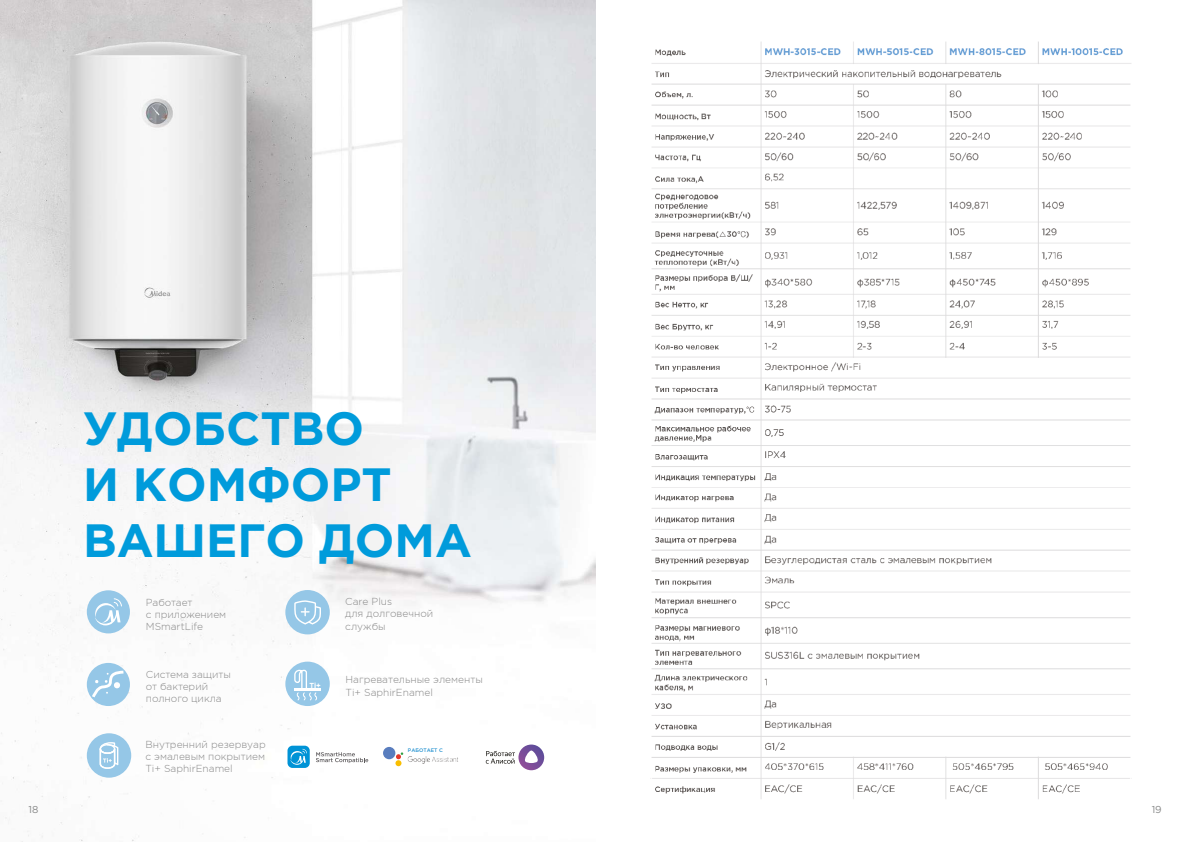
<style>
.page{position:relative;width:1191px;height:842px;background:#fff}
.page>*{position:absolute;margin:0;border:0;box-sizing:border-box;transform-origin:0 0}
.t1{font:700 46.6px/56px "Gotham Pro";color:#009bdb}
.t2{font:300 10.1px/12.2px "Gotham Pro";color:#878787}
.t3{font:10px "Gotham Pro";color:#878888}
.t4{font:700 7.3px "Gotham Pro";color:#fff}
.t5{font:500 5.1px "Gotham Pro";color:#2693d1}
</style>
<div class="page">
<img style="left:0;top:0;width:1132px;height:842px">
<div style="left:87px;top:590px;width:43px;height:43px;background:#95c7e7;border-radius:50%"></div>
<svg style="left:95px;top:598px;width:27px;height:27px"></svg>
<div style="left:87px;top:663px;width:43px;height:43px;background:#95c7e7;border-radius:50%"></div>
<svg style="left:90px;top:669px;width:36px;height:31px"></svg>
<div style="left:87px;top:733px;width:44px;height:45px;background:#95c7e7;border-radius:50%"></div>
<svg style="left:100px;top:742px;width:18px;height:27px"></svg>
<div style="left:285px;top:590px;width:45px;height:44px;background:#95c7e7;border-radius:50%"></div>
<svg style="left:294px;top:600px;width:27px;height:24px"></svg>
<div style="left:285px;top:662px;width:45px;height:44px;background:#95c7e7;border-radius:50%"></div>
<hr style="left:294px;top:688px;width:27px;height:2px;background:#fff">
<svg style="left:294px;top:669px;width:23px;height:32px"></svg>
<div style="left:477px;top:744px;width:67px;height:26px;background:#fff;border-radius:13px"></div>
<svg style="left:486px;top:744px;width:58px;height:26px"></svg>
<div style="left:287px;top:746px;width:23px;height:22px;background:#0093d6;border-radius:5px"></div>
<svg style="left:290px;top:749px;width:17px;height:16px"></svg>
<svg style="left:316px;top:752px;width:52px;height:11px"></svg>
<div style="left:381px;top:744px;width:81px;height:26px;background:#fff;border-radius:3px"></div>
<div style="left:383px;top:747px;width:12px;height:12px;background:#597dbe;border-radius:50%"></div>
<svg style="left:395px;top:752px;width:8px;height:14px"></svg>
<img style="left:407px;top:756px;width:51px;height:8px">
<h1 class="t1" style="left:83px;top:399px;width:390px">УДОБСТВО<br>И КОМФОРТ<br>ВАШЕГО ДОМА</h1>
<p class="t2" style="left:146px;top:596px;width:82px">Работает<br>с приложением<br>MSmartLife</p>
<p class="t2" style="left:345px;top:595px;width:89px">Care Plus<br>для долговечной службы</p>
<p class="t2" style="left:146px;top:668px;width:87px">Система защиты от бактерий полного цикла</p>
<p class="t2" style="left:145px;top:738px;width:122px;text-align:justify">Внутренний резервуар с эмалевым покрытием Ti+ SaphirEnamel</p>
<p class="t4" style="left:309px;top:681px;width:13px">Ti+</p>
<p class="t2" style="left:345px;top:673px;width:139px">Нагревательные элементы<br>Ti+ SaphirEnamel</p>
<p class="t5" style="left:408px;top:748px;width:36px">РАБОТАЕТ С</p>
<p class="t3" style="left:29px;top:804px;width:11px">18</p>
<p class="t3" style="left:1151px;top:804px;width:12px">19</p>
</div>
